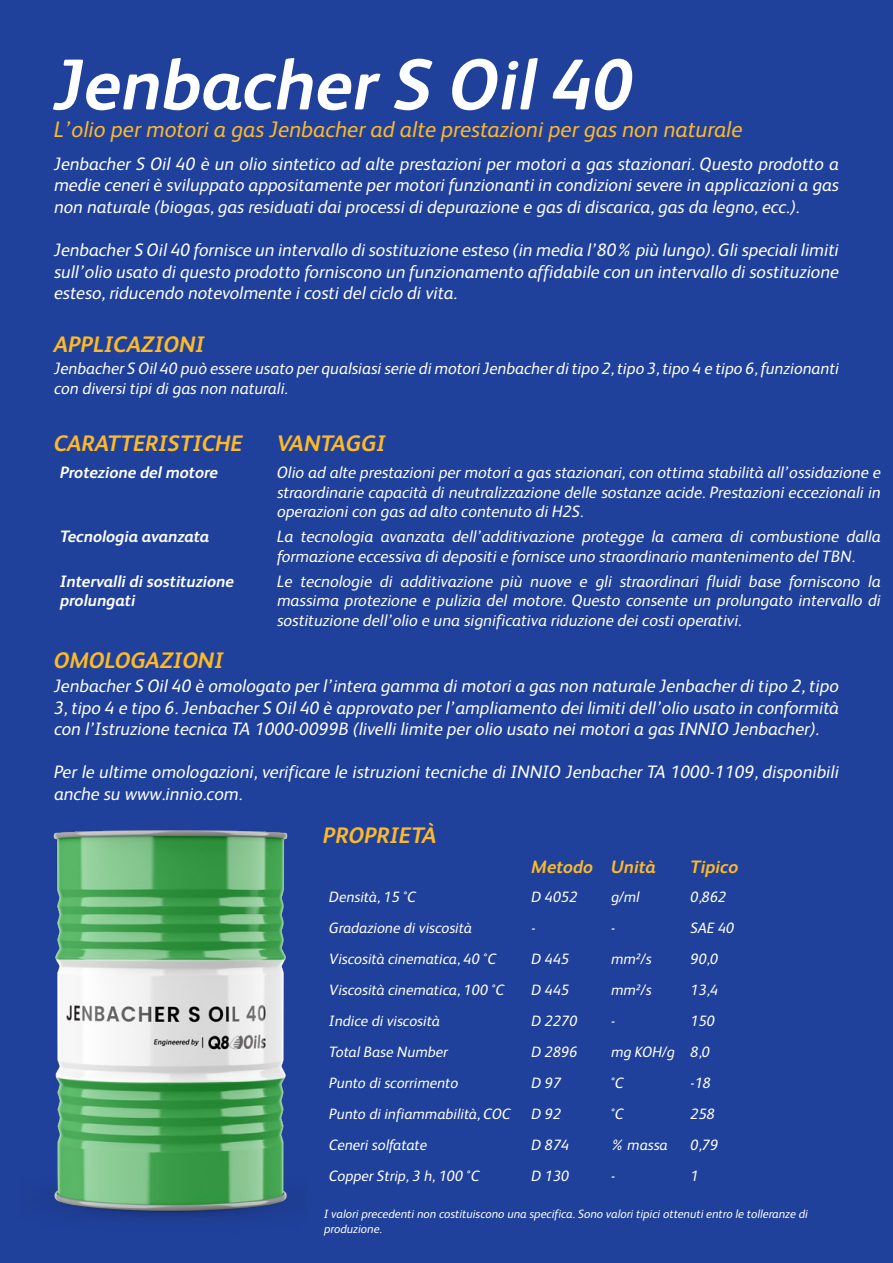
<style>
.page{position:relative;width:893px;height:1263px;background:#20419b}
.page>*{position:absolute;margin:0;border:0;box-sizing:border-box;transform-origin:0 0}
.t1{font:italic 700 72px "FS Albert";color:#fff}
.t2{font:italic 22.5px "FS Albert";color:#fdb927}
.t3{font:italic 700 22.5px "FS Albert";color:#fdb927}
.t4{font:italic 18px/21.6px "FS Albert";color:#fff;text-align:justify}
.t5{font:italic 700 18px "FS Albert";color:#fdb927}
.t6{font:italic 16.5px/19.8px "FS Albert";color:#fff;text-align:justify}
.t7{font:italic 700 16.5px/19.8px "FS Albert";color:#fff}
.t8{font:italic 15px "FS Albert";color:#fff}
.t9{font:italic 12px/14.4px "FS Albert";color:#fff}
</style>
<div class="page">
<img style="left:53px;top:830px;width:235px;height:389px">
<h1 class="t1" style="left:54px;top:43px;width:581px">Jenbacher S Oil 40</h1>
<p class="t2" style="left:54px;top:117px;width:690px">L’olio per motori a gas Jenbacher ad alte prestazioni per gas non naturale</p>
<p class="t4" style="left:54px;top:153px;width:786px">Jenbacher S Oil 40 è un olio sintetico ad alte prestazioni per motori a gas stazionari. Questo prodotto a medie ceneri è sviluppato appositamente per motori funzionanti in condizioni severe in applicazioni a gas non naturale (biogas, gas residuati dai processi di depurazione e gas di discarica, gas da legno, ecc.).</p>
<p class="t4" style="left:54px;top:239px;width:786px">Jenbacher S Oil 40 fornisce un intervallo di sostituzione esteso (in media l’80% più lungo). Gli speciali limiti sull’olio usato di questo prodotto forniscono un funzionamento affidabile con un intervallo di sostituzione esteso, riducendo notevolmente i costi del ciclo di vita.</p>
<p class="t3" style="left:54px;top:331px;width:152px">APPLICAZIONI</p>
<p class="t6" style="left:54px;top:358px;width:786px">Jenbacher S Oil 40 può essere usato per qualsiasi serie di motori Jenbacher di tipo 2, tipo 3, tipo 4 e tipo 6, funzionanti con diversi tipi di gas non naturali.</p>
<p class="t3" style="left:54px;top:430px;width:191px">CARATTERISTICHE</p>
<p class="t3" style="left:277px;top:430px;width:110px">VANTAGGI</p>
<p class="t7" style="left:60px;top:462px;width:160px">Protezione del motore</p>
<p class="t6" style="left:277px;top:462px;width:605px">Olio ad alte prestazioni per motori a gas stazionari, con ottima stabilità all’ossidazione e straordinarie capacità di neutralizzazione delle sostanze acide. Prestazioni eccezionali in operazioni con gas ad alto contenuto di H2S.</p>
<p class="t7" style="left:60px;top:526px;width:151px">Tecnologia avanzata</p>
<p class="t6" style="left:277px;top:526px;width:605px">La tecnologia avanzata dell’additivazione protegge la camera di combustione dalla formazione eccessiva di depositi e fornisce uno straordinario mantenimento del TBN.</p>
<p class="t7" style="left:60px;top:571px;width:176px">Intervalli di sostituzione prolungati</p>
<p class="t6" style="left:277px;top:571px;width:605px">Le tecnologie di additivazione più nuove e gli straordinari fluidi base forniscono la massima protezione e pulizia del motore. Questo consente un prolungato intervallo di sostituzione dell’olio e una significativa riduzione dei costi operativi.</p>
<p class="t3" style="left:54px;top:648px;width:171px">OMOLOGAZIONI</p>
<p class="t4" style="left:54px;top:675px;width:786px">Jenbacher S Oil 40 è omologato per l’intera gamma di motori a gas non naturale Jenbacher di tipo 2, tipo 3, tipo 4 e tipo 6. Jenbacher S Oil 40 è approvato per l’ampliamento dei limiti dell’olio usato in conformità con l’Istruzione tecnica TA 1000-0099B (livelli limite per olio usato nei motori a gas INNIO Jenbacher).</p>
<p class="t4" style="left:54px;top:761px;width:786px">Per le ultime omologazioni, verificare le istruzioni tecniche di INNIO Jenbacher TA 1000-1109, disponibili anche su www.innio.com.</p>
<p class="t3" style="left:323px;top:822px;width:115px">PROPRIETÀ</p>
<p class="t5" style="left:531px;top:857px;width:126px">Metodo Unità</p>
<p class="t5" style="left:690px;top:857px;width:49px">Tipico</p>
<p class="t8" style="left:329px;top:888px;width:88px">Densità, 15 °C</p>
<p class="t8" style="left:531px;top:888px;width:48px">D 4052</p>
<p class="t8" style="left:611px;top:888px;width:30px">g/ml</p>
<p class="t8" style="left:690px;top:888px;width:37px">0,862</p>
<p class="t8" style="left:329px;top:919px;width:144px">Gradazione di viscosità</p>
<p class="t8" style="left:531px;top:919px;width:6px">-</p>
<p class="t8" style="left:611px;top:919px;width:6px">-</p>
<p class="t8" style="left:690px;top:919px;width:45px">SAE 40</p>
<p class="t8" style="left:329px;top:950px;width:169px">Viscosità cinematica, 40 °C</p>
<p class="t8" style="left:531px;top:950px;width:39px">D 445</p>
<p class="t8" style="left:611px;top:950px;width:42px">mm²/s</p>
<p class="t8" style="left:690px;top:950px;width:29px">90,0</p>
<p class="t8" style="left:329px;top:981px;width:177px">Viscosità cinematica, 100 °C</p>
<p class="t8" style="left:531px;top:981px;width:39px">D 445</p>
<p class="t8" style="left:611px;top:981px;width:42px">mm²/s</p>
<p class="t8" style="left:690px;top:981px;width:29px">13,4</p>
<p class="t8" style="left:329px;top:1012px;width:112px">Indice di viscosità</p>
<p class="t8" style="left:531px;top:1012px;width:48px">D 2270</p>
<p class="t8" style="left:611px;top:1012px;width:6px">-</p>
<p class="t8" style="left:690px;top:1012px;width:26px">150</p>
<p class="t8" style="left:329px;top:1043px;width:120px">Total Base Number</p>
<p class="t8" style="left:531px;top:1043px;width:48px">D 2896</p>
<p class="t8" style="left:611px;top:1043px;width:100px">mg KOH/g 8,0</p>
<p class="t8" style="left:329px;top:1074px;width:131px">Punto di scorrimento</p>
<p class="t8" style="left:531px;top:1074px;width:31px">D 97</p>
<p class="t8" style="left:611px;top:1074px;width:14px">°C</p>
<p class="t8" style="left:690px;top:1074px;width:22px">-18</p>
<p class="t8" style="left:329px;top:1105px;width:183px">Punto di infiammabilità, COC</p>
<p class="t8" style="left:531px;top:1105px;width:31px">D 92</p>
<p class="t8" style="left:611px;top:1105px;width:14px">°C</p>
<p class="t8" style="left:690px;top:1105px;width:26px">258</p>
<p class="t8" style="left:329px;top:1136px;width:99px">Ceneri solfatate</p>
<p class="t8" style="left:531px;top:1136px;width:39px">D 874</p>
<p class="t8" style="left:611px;top:1136px;width:58px">% massa</p>
<p class="t8" style="left:690px;top:1136px;width:29px">0,79</p>
<p class="t8" style="left:329px;top:1167px;width:152px">Copper Strip, 3 h, 100 °C</p>
<p class="t8" style="left:531px;top:1167px;width:39px">D 130</p>
<p class="t8" style="left:611px;top:1167px;width:6px">-</p>
<p class="t8" style="left:690px;top:1167px;width:10px">1</p>
<p class="t9" style="left:324px;top:1207px;width:485px">I valori precedenti non costituiscono una specifica. Sono valori tipici ottenuti entro le tolleranze di produzione.</p>
</div>
